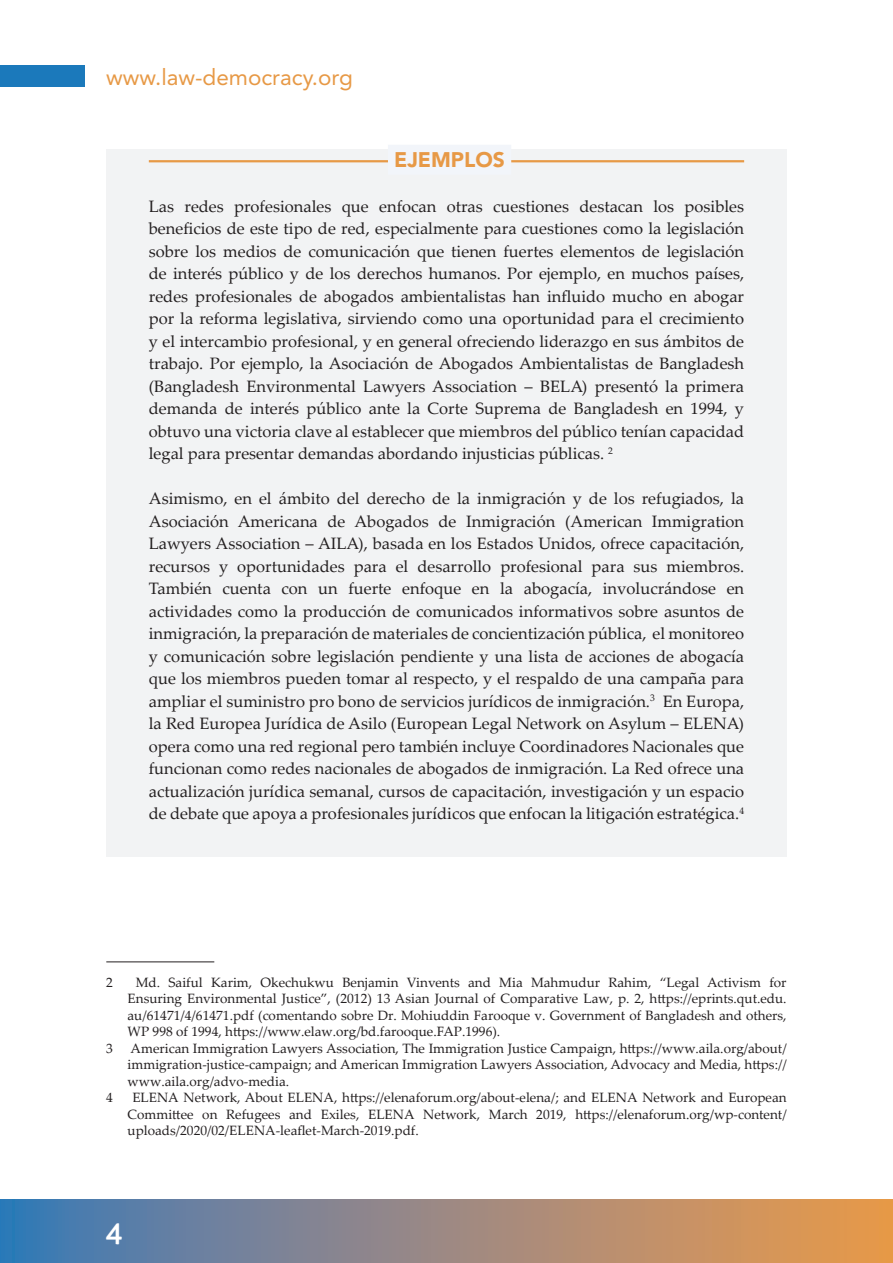
<style>
.page{position:relative;width:893px;height:1263px;background:#fff}
.page>*{position:absolute;margin:0;border:0;box-sizing:border-box;transform-origin:0 0}
.t1{font:700 28.5px "Sommet Rounded";color:#fff}
.t2{font:22.5px "Avenir LT Std";color:#e79946}
.t3{font:900 21px "Avenir LT Std";color:#e79946}
.t4{font:16.5px/22.5px "Palatino Linotype";color:#231f20;text-align:justify}
.t5{font:13.5px/16.5px "Palatino Linotype";color:#231f20;text-align:justify}
</style>
<div class="page">
<svg style="left:0;top:1199px;width:893px;height:64px;background:#978982"></svg>
<div style="left:0;top:66px;width:85px;height:21px;background:#1b79bb"></div>
<div style="left:106px;top:149px;width:681px;height:708px;background:#f2f3f4"></div>
<hr style="left:149px;top:160px;width:595px;height:2px;background:#e79946">
<div style="left:388px;top:145px;width:123px;height:30px;background:#f2f5fa"></div>
<hr style="left:106px;top:962px;width:108px;height:1px;background:#231f20">
<h2 class="t2" style="left:106px;top:64px;width:248px">www.law-democracy.org</h2>
<p class="t3" style="left:394px;top:146px;width:112px">EJEMPLOS</p>
<p class="t4" style="left:149px;top:194px;width:597px">Las redes profesionales que enfocan otras cuestiones destacan los posibles beneficios de este tipo de red, especialmente para cuestiones como la legislación sobre los medios de comunicación que tienen fuertes elementos de legislación de interés público y de los derechos humanos. Por ejemplo, en muchos países, redes profesionales de abogados ambientalistas han influido mucho en abogar por la reforma legislativa, sirviendo como una oportunidad para el crecimiento y el intercambio profesional, y en general ofreciendo liderazgo en sus ámbitos de trabajo. Por ejemplo, la Asociación de Abogados Ambientalistas de Bangladesh (Bangladesh Environmental Lawyers Association – BELA) presentó la primera demanda de interés público ante la Corte Suprema de Bangladesh en 1994, y obtuvo una victoria clave al establecer que miembros del público tenían capacidad legal para presentar demandas abordando injusticias públicas. <sup>2</sup></p>
<p class="t4" style="left:149px;top:486px;width:597px">Asimismo, en el ámbito del derecho de la inmigración y de los refugiados, la Asociación Americana de Abogados de Inmigración (American Immigration Lawyers Association – AILA), basada en los Estados Unidos, ofrece capacitación, recursos y oportunidades para el desarrollo profesional para sus miembros.<br>También cuenta con un fuerte enfoque en la abogacía, involucrándose en actividades como la producción de comunicados informativos sobre asuntos de inmigración, la preparación de materiales de concientización pública, el monitoreo y comunicación sobre legislación pendiente y una lista de acciones de abogacía que los miembros pueden tomar al respecto, y el respaldo de una campaña para ampliar el suministro pro bono de servicios jurídicos de inmigración.<sup>3</sup> En Europa, la Red Europea Jurídica de Asilo (European Legal Network on Asylum – ELENA) opera como una red regional pero también incluye Coordinadores Nacionales que funcionan como redes nacionales de abogados de inmigración. La Red ofrece una actualización jurídica semanal, cursos de capacitación, investigación y un espacio de debate que apoya a profesionales jurídicos que enfocan la litigación estratégica.<sup>4</sup></p>
<p class="t5" style="left:106px;top:973px;width:8px">2</p>
<p class="t5" style="left:128px;top:973px;width:661px;text-indent:8px">Md. Saiful Karim, Okechukwu Benjamin Vinvents and Mia Mahmudur Rahim, “Legal Activism for Ensuring Environmental Justice”, (2012) 13 Asian Journal of Comparative Law, p. 2, https://eprints.qut.edu. au/61471/4/61471.pdf (comentando sobre Dr. Mohiuddin Farooque v. Government of Bangladesh and others, WP 998 of 1994, https://www.elaw.org/bd.farooque.FAP.1996).</p>
<p class="t5" style="left:106px;top:1039px;width:8px">3</p>
<p class="t5" style="left:128px;top:1039px;width:661px">American Immigration Lawyers Association, The Immigration Justice Campaign, https://www.aila.org/about/ immigration-justice-campaign; and American Immigration Lawyers Association, Advocacy and Media, https:// www.aila.org/advo-media.</p>
<p class="t5" style="left:106px;top:1089px;width:8px">4</p>
<p class="t5" style="left:128px;top:1089px;width:661px;text-indent:5px">ELENA Network, About ELENA, https://elenaforum.org/about-elena/; and ELENA Network and European Committee on Refugees and Exiles, ELENA Network, March 2019, https://elenaforum.org/wp-content/ uploads/2020/02/ELENA-leaflet-March-2019.pdf.</p>
<h1 class="t1" style="left:106px;top:1215px;width:18px">4</h1>
</div>
